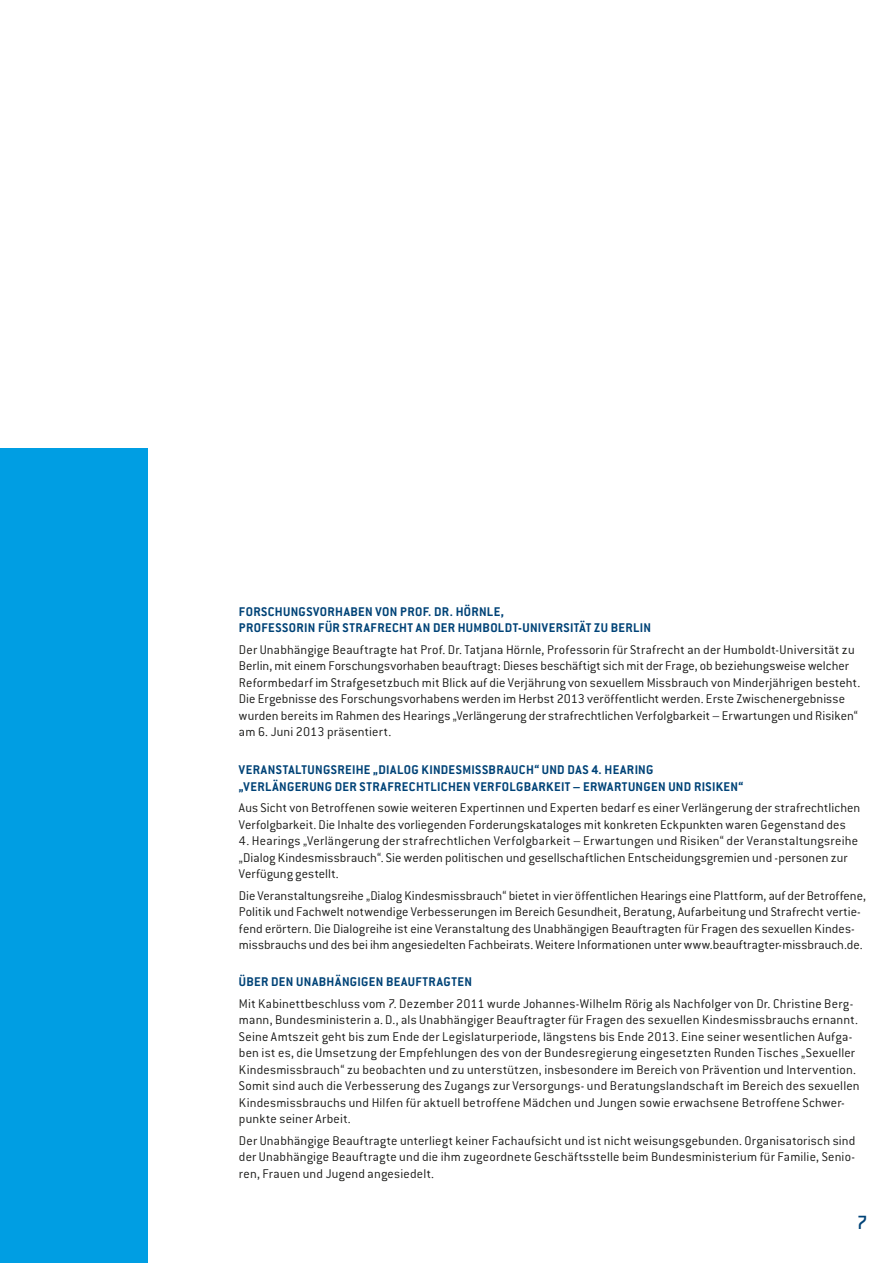
<style>
.page{position:relative;width:893px;height:1263px;background:#fff}
.page>*{position:absolute;margin:0;border:0;box-sizing:border-box;transform-origin:0 0}
.t1{font:500 21px "Conduit ITC";color:#004377}
.t2{font:300 13.8px/16.5px "Conduit ITC";letter-spacing:.01em;color:#1a1a18}
.t3{font:700 13.8px/16.5px "Conduit ITC";letter-spacing:.025em;color:#004377}
</style>
<div class="page">
<div style="left:0;top:449px;width:147px;height:814px;background:#009ee3"></div>
<p class="t3" style="left:239px;top:603px;width:414px">FORSCHUNGSVORHABEN VON PROF. DR. HÖRNLE,<br>PROFESSORIN FÜR STRAFRECHT AN DER HUMBOLDT-UNIVERSITÄT ZU BERLIN</p>
<p class="t2" style="left:239px;top:641px;width:623px">Der Unabhängige Beauftragte hat Prof. Dr. Tatjana Hörnle, Professorin für Strafrecht an der Humboldt-Universität zu Berlin, mit einem Forschungsvorhaben beauftragt: Dieses beschäftigt sich mit der Frage, ob beziehungsweise welcher Reformbedarf im Strafgesetzbuch mit Blick auf die Verjährung von sexuellem Missbrauch von Minderjährigen besteht.<br>Die Ergebnisse des Forschungsvorhabens werden im Herbst 2013 veröffentlicht werden. Erste Zwischenergebnisse wurden bereits im Rahmen des Hearings „Verlängerung der strafrechtlichen Verfolgbarkeit – Erwartungen und Risiken“ am 6. Juni 2013 präsentiert.</p>
<p class="t3" style="left:239px;top:761px;width:506px">VERANSTALTUNGSREIHE „DIALOG KINDESMISSBRAUCH“ UND DAS 4. HEARING „VERLÄNGERUNG DER STRAFRECHTLICHEN VERFOLGBARKEIT – ERWARTUNGEN UND RISIKEN“</p>
<p class="t2" style="left:239px;top:800px;width:623px">Aus Sicht von Betroffenen sowie weiteren Expertinnen und Experten bedarf es einer Verlängerung der strafrechtlichen<br>Verfolgbarkeit. Die Inhalte des vorliegenden Forderungskataloges mit konkreten Eckpunkten waren Gegenstand des</p>
<p class="t2" style="left:239px;top:833px;width:621px">4. Hearings „Verlängerung der strafrechtlichen Verfolgbarkeit – Erwartungen und Risiken“ der Veranstaltungsreihe „Dialog Kindesmissbrauch“. Sie werden politischen und gesellschaftlichen Entscheidungsgremien und -personen zur<br>Verfügung gestellt.</p>
<p class="t2" style="left:239px;top:887px;width:628px">Die Veranstaltungsreihe „Dialog Kindesmissbrauch“ bietet in vier öffentlichen Hearings eine Plattform, auf der Betroffene, Politik und Fachwelt notwendige Verbesserungen im Bereich Gesundheit, Beratung, Aufarbeitung und Strafrecht vertie&shy;fend erörtern. Die Dialogreihe ist eine Veranstaltung des Unabhängigen Beauftragten für Fragen des sexuellen Kindes&shy;missbrauchs und des bei ihm angesiedelten Fachbeirats. Weitere Informationen unter www.beauftragter-missbrauch.de.</p>
<p class="t3" style="left:239px;top:973px;width:235px">ÜBER DEN UNABHÄNGIGEN BEAUFTRAGTEN</p>
<p class="t2" style="left:239px;top:995px;width:622px">Mit Kabinettbeschluss vom 7. Dezember 2011 wurde Johannes-Wilhelm Rörig als Nachfolger von Dr. Christine Berg&shy;mann, Bundesministerin a. D., als Unabhängiger Beauftragter für Fragen des sexuellen Kindesmissbrauchs ernannt.<br>Seine Amtszeit geht bis zum Ende der Legislaturperiode, längstens bis Ende 2013. Eine seiner wesentlichen Aufga&shy;ben ist es, die Umsetzung der Empfehlungen des von der Bundesregierung eingesetzten Runden Tisches „Sexueller Kindesmissbrauch“ zu beobachten und zu unterstützen, insbesondere im Bereich von Prävention und Intervention.<br>Somit sind auch die Verbesserung des Zugangs zur Versorgungs- und Beratungslandschaft im Bereich des sexuellen Kindesmissbrauchs und Hilfen für aktuell betroffene Mädchen und Jungen sowie erwachsene Betroffene Schwer&shy;punkte seiner Arbeit.</p>
<p class="t2" style="left:239px;top:1132px;width:618px;text-align:justify">Der Unabhängige Beauftragte unterliegt keiner Fachaufsicht und ist nicht weisungsgebunden. Organisatorisch sind der Unabhängige Beauftragte und die ihm zugeordnete Geschäftsstelle beim Bundesministerium für Familie, Senio&shy;ren, Frauen und Jugend angesiedelt.</p>
<h1 class="t1" style="left:857px;top:1211px;width:12px">7</h1>
</div>
